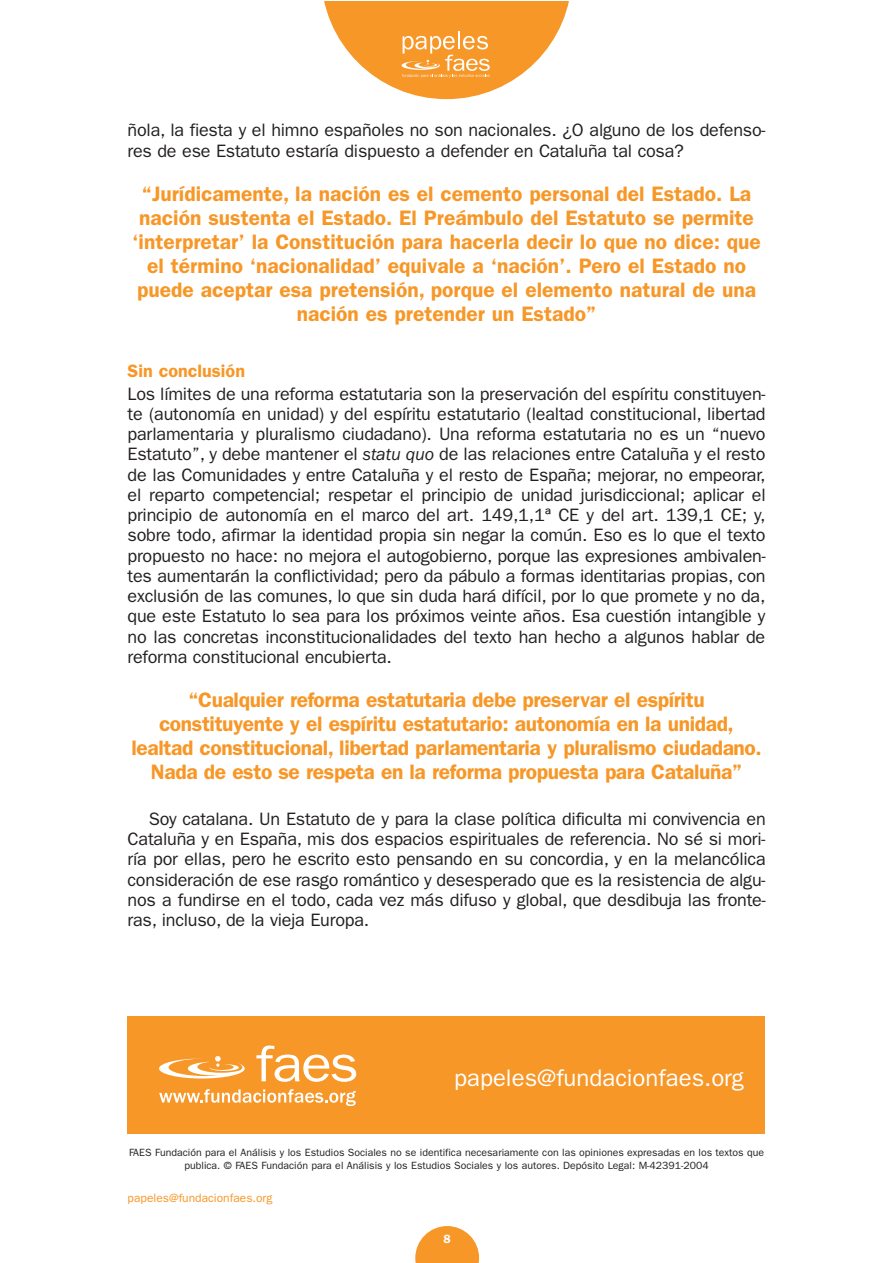
<style>
.page{position:relative;width:893px;height:1263px;background:#fff}
.page>*{position:absolute;margin:0;border:0;box-sizing:border-box;transform-origin:0 0}
.t1{font:24px "Franklin Gothic";color:#fff}
.t2{font:600 21px/24px "Franklin Gothic";color:#f79727;text-align:center}
.t3{font:600 21px/24px "Franklin Gothic";letter-spacing:-.02em;color:#f79727;text-align:center}
.t4{font:18px/20.2px "Franklin Gothic";letter-spacing:-.01em;color:#231f20;text-align:justify}
.t5{font:600 18px "Franklin Gothic";color:#f79727}
.t6{font:12px "Franklin Gothic";color:#f79727}
.t7{font:600 12px "Franklin Gothic";color:#fff}
.t8{font:10.5px/13.5px "Franklin Gothic";color:#231f20;text-align:center}
.s1{font-style:italic}
</style>
<div class="page">
<svg style="left:415px;top:1226px;width:64px;height:37px"></svg>
<div style="left:128px;top:1017px;width:637px;height:117px;background:#f79727"></div>
<svg style="left:159px;top:1089px;width:197px;height:17px"></svg>
<svg style="left:256px;top:1045px;width:100px;height:37px"></svg>
<svg style="left:159px;top:1056px;width:86px;height:22px"></svg>
<svg style="left:324px;top:1px;width:245px;height:98px"></svg>
<p class="t4" style="left:128px;top:122px;width:639px">ñola, la fiesta y el himno españoles no son nacionales. ¿O alguno de los defenso&shy;res de ese Estatuto estaría dispuesto a defender en Cataluña tal cosa?</p>
<p class="t2" style="left:132px;top:183px;width:630px">“Jurídicamente, la nación es el cemento personal del Estado. La nación sustenta el Estado. El Preámbulo del Estatuto se permite ‘interpretar’ la Constitución para hacerla decir lo que no dice: que el término ‘nacionalidad’ equivale a ‘nación’. Pero el Estado no puede aceptar esa pretensión, porque el elemento natural de una nación es pretender un Estado”</p>
<p class="t5" style="left:128px;top:365px;width:119px">Sin conclusión</p>
<p class="t4" style="left:128px;top:385px;width:640px">Los límites de una reforma estatutaria son la preservación del espíritu constituyen&shy;te (autonomía en unidad) y del espíritu estatutario (lealtad constitucional, libertad parlamentaria y pluralismo ciudadano). Una reforma estatutaria no es un “nuevo Estatuto”, y debe mantener el <span class="s1">statu quo</span> de las relaciones entre Cataluña y el resto de las Comunidades y entre Cataluña y el resto de España; mejorar, no empeorar, el reparto competencial; respetar el principio de unidad jurisdiccional; aplicar el principio de autonomía en el marco del art. 149,1,1ª CE y del art. 139,1 CE; y, sobre todo, afirmar la identidad propia sin negar la común. Eso es lo que el texto propuesto no hace: no mejora el autogobierno, porque las expresiones ambivalen&shy;tes aumentarán la conflictividad; pero da pábulo a formas identitarias propias, con exclusión de las comunes, lo que sin duda hará difícil, por lo que promete y no da, que este Estatuto lo sea para los próximos veinte años. Esa cuestión intangible y no las concretas inconstitucionalidades del texto han hecho a algunos hablar de reforma constitucional encubierta.</p>
<p class="t3" style="left:131px;top:690px;width:632px">“Cualquier reforma estatutaria debe preservar el espíritu constituyente y el espíritu estatutario: autonomía en la unidad, lealtad constitucional, libertad parlamentaria y pluralismo ciudadano.<br>Nada de esto se respeta en la reforma propuesta para Cataluña”</p>
<p class="t4" style="left:128px;top:810px;width:640px;text-indent:21px">Soy catalana. Un Estatuto de y para la clase política dificulta mi convivencia en Cataluña y en España, mis dos espacios espirituales de referencia. No sé si mori&shy;ría por ellas, pero he escrito esto pensando en su concordia, y en la melancólica consideración de ese rasgo romántico y desesperado que es la resistencia de algu&shy;nos a fundirse en el todo, cada vez más difuso y global, que desdibuja las fronte&shy;ras, incluso, de la vieja Europa.</p>
<h1 class="t1" style="left:454px;top:1069px;width:291px">papeles@fundacionfaes.org</h1>
<p class="t8" style="left:129px;top:1146px;width:637px">FAES Fundación para el Análisis y los Estudios Sociales no se identifica necesariamente con las opiniones expresadas en los textos que publica. © FAES Fundación para el Análisis y los Estudios Sociales y los autores. Depósito Legal: M-42391-2004</p>
<p class="t6" style="left:128px;top:1194px;width:146px">papeles@fundacionfaes.org</p>
<p class="t7" style="left:444px;top:1234px;width:9px">8</p>
</div>
